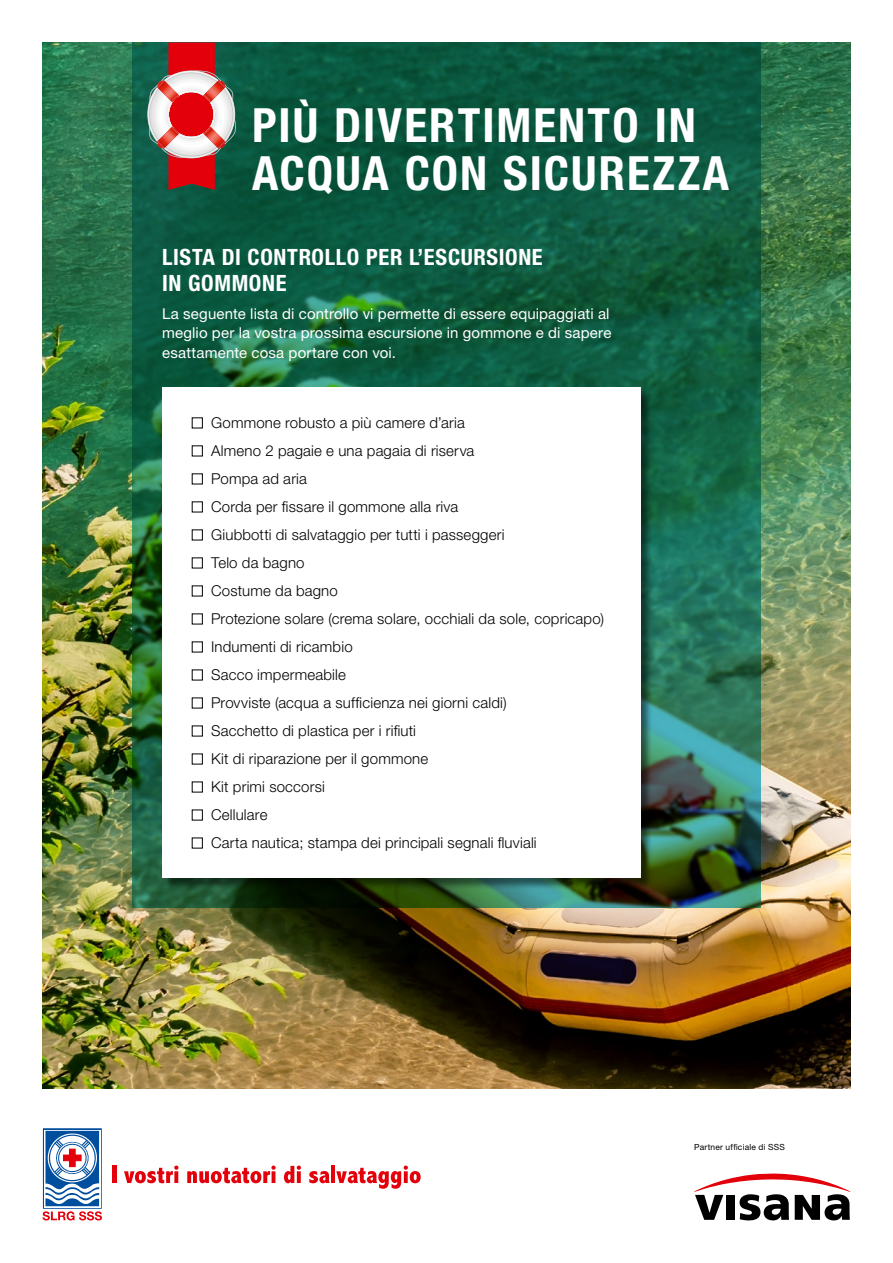
<style>
.page{position:relative;width:893px;height:1263px;background:#fff}
.page>*{position:absolute;margin:0;border:0;box-sizing:border-box;transform-origin:0 0}
.t1{font:700 condensed 47.25px/48px "Helvetica Neue LT Std";letter-spacing:.045em;color:#fff}
.t2{font:700 condensed 22.5px/25.5px "Helvetica Neue LT Std";letter-spacing:.03em;color:#fff}
.t3{font:300 15px/28px "Helvetica Neue LT Std";letter-spacing:.01em;color:#000}
.t4{font:15px/19.5px "Helvetica Neue LT Std";letter-spacing:.01em;color:#fff}
.t5{font:8.4px "Helvetica Neue LT Std";letter-spacing:.03em;color:#000}
</style>
<div class="page">
<img style="left:43px;top:43px;width:807px;height:1046px">
<svg style="left:132px;top:43px;width:629px;height:865px;background:#145e43"></svg>
<svg style="left:694px;top:1173px;width:156px;height:48px"></svg>
<div style="left:726px;top:1195px;width:9px;height:25px;background:#000"></div>
<div style="left:163px;top:388px;width:489px;height:502px;background:#000;opacity:.5"></div>
<div style="left:162px;top:388px;width:479px;height:490px;background:#fff"></div>
<div style="left:192px;top:418px;width:11px;height:10px;border:1px solid #000"></div>
<div style="left:192px;top:446px;width:11px;height:10px;border:1px solid #000"></div>
<div style="left:192px;top:474px;width:11px;height:10px;border:1px solid #000"></div>
<div style="left:192px;top:502px;width:11px;height:10px;border:1px solid #000"></div>
<div style="left:192px;top:530px;width:11px;height:10px;border:1px solid #000"></div>
<div style="left:192px;top:558px;width:11px;height:10px;border:1px solid #000"></div>
<div style="left:192px;top:586px;width:11px;height:10px;border:1px solid #000"></div>
<div style="left:192px;top:614px;width:11px;height:10px;border:1px solid #000"></div>
<div style="left:192px;top:642px;width:11px;height:10px;border:1px solid #000"></div>
<div style="left:192px;top:670px;width:11px;height:10px;border:1px solid #000"></div>
<div style="left:192px;top:698px;width:11px;height:10px;border:1px solid #000"></div>
<div style="left:192px;top:726px;width:11px;height:10px;border:1px solid #000"></div>
<div style="left:192px;top:754px;width:11px;height:10px;border:1px solid #000"></div>
<div style="left:192px;top:782px;width:11px;height:10px;border:1px solid #000"></div>
<div style="left:192px;top:810px;width:11px;height:10px;border:1px solid #000"></div>
<div style="left:192px;top:838px;width:11px;height:10px;border:1px solid #000"></div>
<svg style="left:147px;top:43px;width:89px;height:147px;background:#a36662"></svg>
<svg style="left:43px;top:1128px;width:59px;height:81px"></svg>
<svg style="left:43px;top:1131px;width:59px;height:89px"></svg>
<hr style="left:113px;top:1166px;width:4px;height:17px;background:#e3000b">
<svg style="left:124px;top:1165px;width:54px;height:18px"></svg>
<svg style="left:187px;top:1165px;width:89px;height:18px"></svg>
<svg style="left:284px;top:1165px;width:17px;height:18px"></svg>
<svg style="left:309px;top:1171px;width:21px;height:12px"></svg>
<hr style="left:331px;top:1166px;width:4px;height:17px;background:#e3000b">
<svg style="left:336px;top:1165px;width:85px;height:24px"></svg>
<h1 class="t1" style="left:252px;top:100px;width:479px">PIÙ DIVERTIMENTO IN<br>ACQUA CON SICUREZZA</h1>
<h2 class="t2" style="left:162px;top:244px;width:382px">LISTA DI CONTROLLO PER L’ESCURSIONE<br>IN GOMMONE</h2>
<p class="t4" style="left:162px;top:304px;width:451px">La seguente lista di controllo vi permette di essere equipaggiati al meglio per la vostra prossima escursione in gommone e di sapere esattamente cosa portare con voi.</p>
<p class="t3" style="left:211px;top:409px;width:394px">Gommone robusto a più camere d’aria<br>Almeno 2 pagaie e una pagaia di riserva<br>Pompa ad aria<br>Corda per fissare il gommone alla riva<br>Giubbotti di salvataggio per tutti i passeggeri<br>Telo da bagno<br>Costume da bagno<br>Protezione solare (crema solare, occhiali da sole, copricapo)<br>Indumenti di ricambio<br>Sacco impermeabile<br>Provviste (acqua a sufficienza nei giorni caldi)<br>Sacchetto di plastica per i rifiuti<br>Kit di riparazione per il gommone<br>Kit primi soccorsi<br>Cellulare<br>Carta nautica; stampa dei principali segnali fluviali</p>
<p class="t5" style="left:694px;top:1142px;width:92px">Partner ufficiale di SSS</p>
</div>
